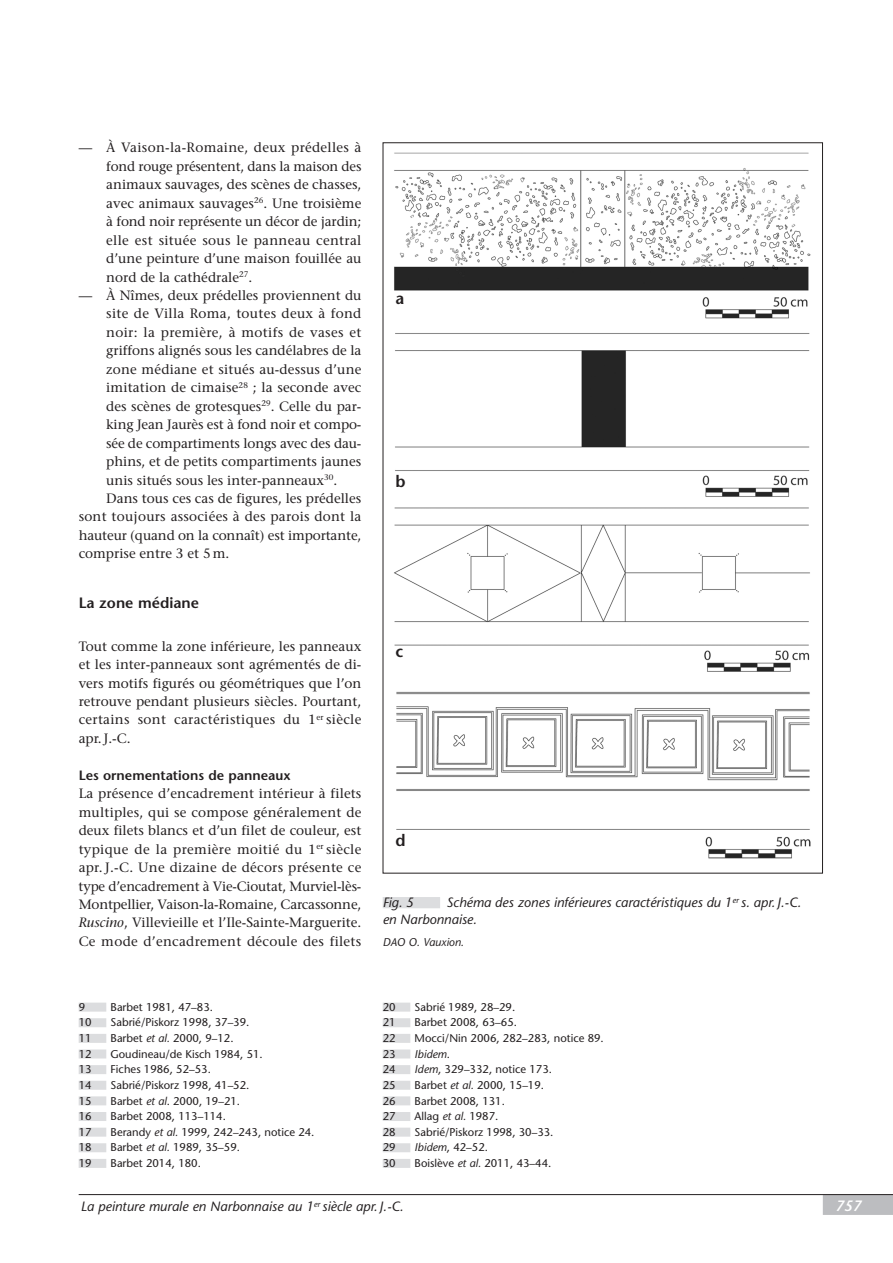
<style>
.page{position:relative;width:893px;height:1263px;background:#fff}
.page>*{position:absolute;margin:0;border:0;box-sizing:border-box;transform-origin:0 0}
.t1{font:600 16.5px "Stone Sans";color:#231f20}
.t2{font:600 15px "Stone Sans";color:#231f20}
.t3{font:italic 600 15px "Stone Sans";color:#fff}
.t4{font:13.5px/18.5px "Stone Serif";color:#231f20;text-align:justify}
.t5{font:italic 13.5px/16.5px "Stone Sans";color:#231f20}
.t6{font:13.5px "Stone Serif";letter-spacing:.025em;color:#231f20}
.t7{font:13.5px "Stone Serif";letter-spacing:.02em;color:#231f20}
.t8{font:600 13.5px "Stone Sans";color:#231f20}
.t9{font:11.25px "Stone Sans";color:#231f20}
.t10{font:italic 11.25px "Stone Sans";color:#231f20}
.s1{font-style:italic}
.s2{font-style:normal}
</style>
<div class="page">
<div style="left:823px;top:1195px;width:70px;height:20px;background:#bcbdc0"></div>
<div style="left:79px;top:1002px;width:27px;height:9px;background:#dcdddf"></div>
<div style="left:79px;top:1018px;width:27px;height:9px;background:#dcdddf"></div>
<div style="left:79px;top:1034px;width:27px;height:9px;background:#dcdddf"></div>
<div style="left:79px;top:1049px;width:27px;height:9px;background:#dcdddf"></div>
<div style="left:79px;top:1065px;width:27px;height:9px;background:#dcdddf"></div>
<div style="left:79px;top:1081px;width:27px;height:9px;background:#dcdddf"></div>
<div style="left:79px;top:1096px;width:27px;height:9px;background:#dcdddf"></div>
<div style="left:79px;top:1112px;width:27px;height:9px;background:#dcdddf"></div>
<div style="left:79px;top:1128px;width:27px;height:9px;background:#dcdddf"></div>
<div style="left:79px;top:1143px;width:27px;height:9px;background:#dcdddf"></div>
<div style="left:79px;top:1159px;width:27px;height:9px;background:#dcdddf"></div>
<div style="left:383px;top:1002px;width:27px;height:9px;background:#dcdddf"></div>
<div style="left:383px;top:1018px;width:27px;height:9px;background:#dcdddf"></div>
<div style="left:383px;top:1034px;width:27px;height:9px;background:#dcdddf"></div>
<div style="left:383px;top:1049px;width:27px;height:9px;background:#dcdddf"></div>
<div style="left:383px;top:1065px;width:27px;height:9px;background:#dcdddf"></div>
<div style="left:383px;top:1081px;width:27px;height:9px;background:#dcdddf"></div>
<div style="left:383px;top:1096px;width:27px;height:9px;background:#dcdddf"></div>
<div style="left:383px;top:1112px;width:27px;height:9px;background:#dcdddf"></div>
<div style="left:383px;top:1128px;width:27px;height:9px;background:#dcdddf"></div>
<div style="left:383px;top:1143px;width:27px;height:9px;background:#dcdddf"></div>
<div style="left:383px;top:1159px;width:27px;height:9px;background:#dcdddf"></div>
<hr style="left:79px;top:1194px;width:814px;height:1px;background:#231f20">
<div style="left:383px;top:897px;width:57px;height:11px;background:#dcdddf"></div>
<img style="left:394px;top:152px;width:417px;height:707px">
<p class="t4" style="left:106px;top:140px;width:257px;text-indent:-28px">— À Vaison-la-Romaine, deux prédelles à fond rouge présentent, dans la maison des animaux sauvages, des scènes de chasses, avec animaux sauvages<sup>26</sup>. Une troisième à fond noir représente un décor de jardin; elle est située sous le panneau central d’une peinture d’une maison fouillée au nord de la cathédrale<sup>27</sup>.</p>
<p class="t4" style="left:79px;top:287px;width:284px">— À Nîmes, deux prédelles proviennent du</p>
<p class="t6" style="left:106px;top:309px;width:257px">site de Villa Roma, toutes deux à fond</p>
<p class="t6" style="left:106px;top:327px;width:257px">noir: la première, à motifs de vases et</p>
<p class="t4" style="left:106px;top:343px;width:257px">griffons alignés sous les candélabres de la</p>
<p class="t4" style="left:106px;top:361px;width:257px">zone médiane et situés au-dessus d’une</p>
<p class="t4" style="left:106px;top:380px;width:257px">imitation de cimaise<sup>28</sup> ; la seconde avec</p>
<p class="t4" style="left:106px;top:398px;width:257px">des scènes de grotesques<sup>29</sup>. Celle du par-</p>
<p class="t4" style="left:106px;top:417px;width:257px">king Jean Jaurès est à fond noir et compo-</p>
<p class="t4" style="left:106px;top:435px;width:257px">sée de compartiments longs avec des dau-</p>
<p class="t4" style="left:106px;top:454px;width:257px">phins, et de petits compartiments jaunes</p>
<p class="t4" style="left:106px;top:472px;width:232px">unis situés sous les inter-panneaux<sup>30</sup>.</p>
<p class="t4" style="left:106px;top:490px;width:256px">Dans tous ces cas de figures, les prédelles</p>
<p class="t7" style="left:79px;top:511px;width:284px">sont toujours associées à des parois dont la</p>
<p class="t4" style="left:79px;top:527px;width:284px">hauteur (quand on la connaît) est importante,</p>
<p class="t4" style="left:79px;top:546px;width:152px">comprise entre 3 et 5 m.</p>
<p class="t2" style="left:79px;top:597px;width:122px">La zone médiane</p>
<p class="t4" style="left:79px;top:638px;width:284px">Tout comme la zone inférieure, les panneaux et les inter-panneaux sont agrémentés de di&shy;vers motifs figurés ou géométriques que l’on retrouve pendant plusieurs siècles. Pourtant, certains sont caractéristiques du 1<sup>er</sup> siècle apr.J.-C.</p>
<p class="t8" style="left:79px;top:770px;width:213px">Les ornementations de panneaux</p>
<p class="t4" style="left:79px;top:786px;width:284px">La présence d’encadrement intérieur à filets multiples, qui se compose généralement de deux filets blancs et d’un filet de couleur, est typique de la première moitié du 1<sup>er</sup> siècle apr. J.-C. Une dizaine de décors présente ce type d’encadrement à Vie-Cioutat, Murviel-lès-Montpellier, Vaison-la-Romaine, Carcassonne, <span class="s1">Ruscino</span>, Villevieille et l’Ile-Sainte-Marguerite.<br>Ce mode d’encadrement découle des filets</p>
<p class="t1" style="left:395px;top:292px;width:10px">a</p>
<p class="t1" style="left:395px;top:475px;width:12px">b</p>
<p class="t1" style="left:395px;top:645px;width:9px">c</p>
<p class="t1" style="left:395px;top:834px;width:12px">d</p>
<p class="t5" style="left:383px;top:895px;width:420px;text-indent:64px">Schéma des zones inférieures caractéristiques du 1<sup>er</sup> s. apr. J.-C. en Narbonnaise.</p>
<p class="t10" style="left:383px;top:937px;width:83px">DAO O. Vauxion.</p>
<p class="t5" style="left:383px;top:895px;width:33px">Fig. 5</p>
<p class="t9" style="left:383px;top:1002px;width:14px">20</p>
<p class="t9" style="left:415px;top:1002px;width:102px">Sabrié 1989, 28–29.</p>
<p class="t9" style="left:383px;top:1018px;width:14px">21</p>
<p class="t9" style="left:415px;top:1018px;width:104px">Barbet 2008, 63–65.</p>
<p class="t9" style="left:383px;top:1034px;width:14px">22</p>
<p class="t9" style="left:415px;top:1034px;width:191px">Mocci/Nin 2006, 282–283, notice 89.</p>
<p class="t9" style="left:383px;top:1049px;width:14px">23</p>
<p class="t10" style="left:415px;top:1049px;width:37px">Ibidem<span class="s2">.</span></p>
<p class="t9" style="left:383px;top:1065px;width:14px">24</p>
<p class="t9" style="left:415px;top:1065px;width:139px"><span class="s1">Idem</span>, 329–332, notice 173.</p>
<p class="t9" style="left:383px;top:1081px;width:14px">25</p>
<p class="t9" style="left:415px;top:1081px;width:131px">Barbet <span class="s1">et al.</span> 2000, 15–19.</p>
<p class="t9" style="left:383px;top:1096px;width:14px">26</p>
<p class="t9" style="left:415px;top:1096px;width:92px">Barbet 2008, 131.</p>
<p class="t9" style="left:383px;top:1112px;width:14px">27</p>
<p class="t9" style="left:415px;top:1112px;width:85px">Allag <span class="s1">et al.</span> 1987.</p>
<p class="t9" style="left:383px;top:1127px;width:14px">28</p>
<p class="t9" style="left:415px;top:1127px;width:140px">Sabrié/Piskorz 1998, 30–33.</p>
<p class="t9" style="left:383px;top:1143px;width:14px">29</p>
<p class="t9" style="left:415px;top:1143px;width:75px"><span class="s1">Ibidem</span>, 42–52.</p>
<p class="t9" style="left:383px;top:1159px;width:14px">30</p>
<p class="t9" style="left:415px;top:1159px;width:138px">Boislève <span class="s1">et al.</span> 2011, 43–44.</p>
<p class="t5" style="left:81px;top:1200px;width:324px">La peinture murale en Narbonnaise au 1<sup>er</sup> siècle apr. J.-C.</p>
<p class="t3" style="left:836px;top:1200px;width:27px">757</p>
<p class="t9" style="left:79px;top:1002px;width:8px">9</p>
<p class="t9" style="left:111px;top:1002px;width:104px">Barbet 1981, 47–83.</p>
<p class="t9" style="left:79px;top:1018px;width:14px">10</p>
<p class="t9" style="left:111px;top:1018px;width:140px">Sabrié/Piskorz 1998, 37–39.</p>
<p class="t9" style="left:79px;top:1034px;width:14px">11</p>
<p class="t9" style="left:111px;top:1034px;width:125px">Barbet <span class="s1">et al.</span> 2000, 9–12.</p>
<p class="t9" style="left:79px;top:1049px;width:14px">12</p>
<p class="t9" style="left:111px;top:1049px;width:154px">Goudineau/de Kisch 1984, 51.</p>
<p class="t9" style="left:79px;top:1065px;width:14px">13</p>
<p class="t9" style="left:111px;top:1065px;width:102px">Fiches 1986, 52–53.</p>
<p class="t9" style="left:79px;top:1081px;width:14px">14</p>
<p class="t9" style="left:111px;top:1081px;width:140px">Sabrié/Piskorz 1998, 41–52.</p>
<p class="t9" style="left:79px;top:1096px;width:14px">15</p>
<p class="t9" style="left:111px;top:1096px;width:131px">Barbet <span class="s1">et al</span>. 2000, 19–21.</p>
<p class="t9" style="left:79px;top:1112px;width:14px">16</p>
<p class="t9" style="left:111px;top:1112px;width:117px">Barbet 2008, 113–114.</p>
<p class="t9" style="left:79px;top:1127px;width:14px">17</p>
<p class="t9" style="left:111px;top:1127px;width:205px">Berandy <span class="s1">et al.</span> 1999, 242–243, notice 24.</p>
<p class="t9" style="left:79px;top:1143px;width:14px">18</p>
<p class="t9" style="left:111px;top:1143px;width:131px">Barbet <span class="s1">et al.</span> 1989, 35–59.</p>
<p class="t9" style="left:79px;top:1159px;width:14px">19</p>
<p class="t9" style="left:111px;top:1159px;width:92px">Barbet 2014, 180.</p>
</div>
